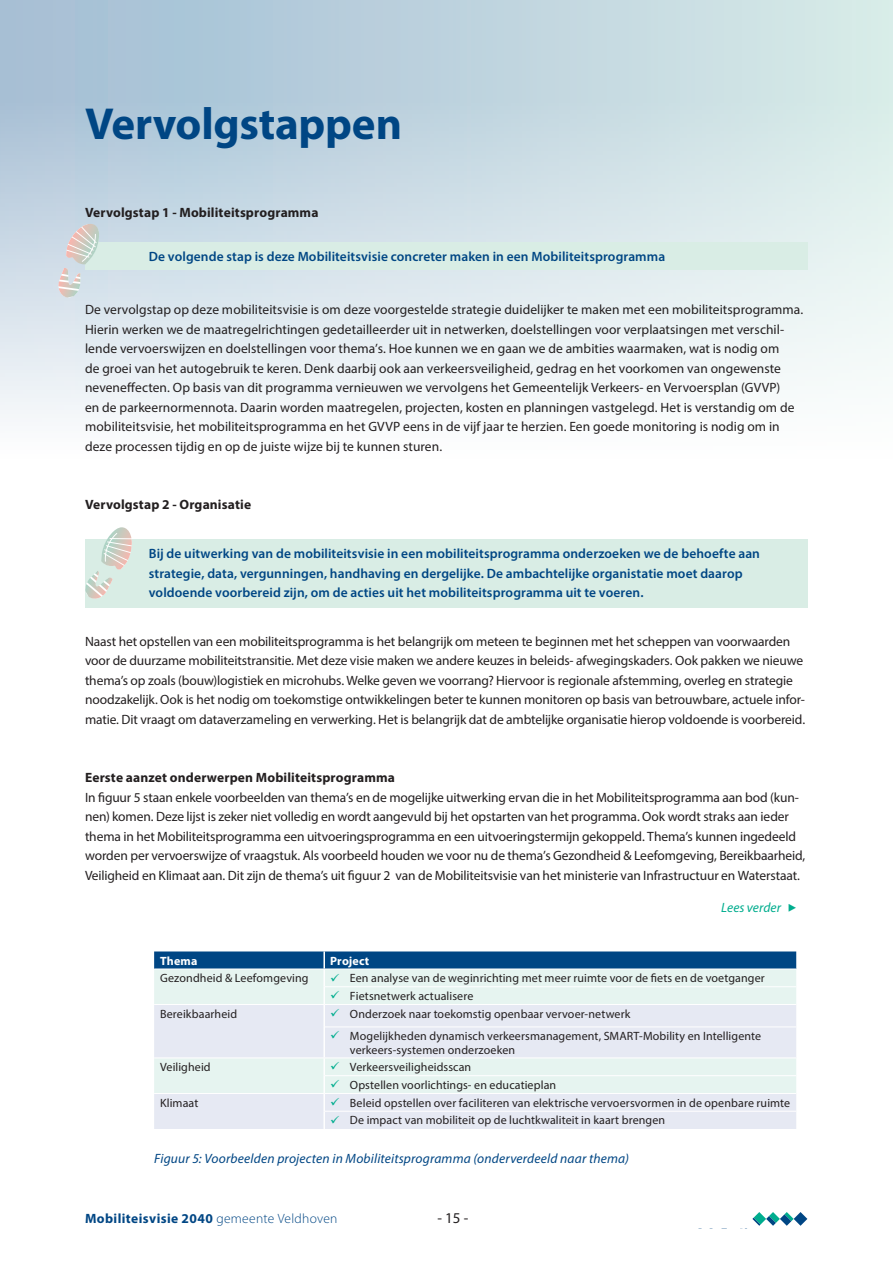
<style>
.page{position:relative;width:893px;height:1263px;background:#fff}
.page>*{position:absolute;margin:0;border:0;box-sizing:border-box;transform-origin:0 0}
.t1{font:700 45px "Myriad Pro";letter-spacing:-.005em;color:#004684}
.t2{font:15px "Myriad Pro";color:#231f20}
.t3{font:13.5px/19.5px "Myriad Pro";letter-spacing:-.005em;color:#231f20}
.t4{font:600 13.5px/19.5px "Myriad Pro";letter-spacing:.005em;color:#004684}
.t5{font:700 13.5px "Myriad Pro";letter-spacing:.01em;color:#231f20}
.t6{font:italic 13.5px "Myriad Pro";letter-spacing:.015em;color:#004684}
.t7{font:700 13.5px "Myriad Pro";letter-spacing:.03em;color:#004684}
.t8{font:italic 13.5px "Myriad Pro";letter-spacing:.005em;color:#00ad8e}
.t9{font:12px/13.5px "Myriad Pro";letter-spacing:.01em;color:#231f20}
.t10{font:700 12px "Myriad Pro";letter-spacing:.015em;color:#fff}
.s1{font-family:"Freight Sans Pro";font-style:normal}
.s2{font-weight:300}
</style>
<div class="page">
<svg style="left:752px;top:1212px;width:55px;height:14px"></svg>
<svg style="left:0;top:0;width:893px;height:418px"></svg>
<div style="left:85px;top:242px;width:722px;height:28px;background:#d9ede5"></div>
<div style="left:85px;top:540px;width:722px;height:68px;background:#d9ede5"></div>
<svg style="left:58px;top:224px;width:45px;height:77px"></svg>
<svg style="left:85px;top:527px;width:47px;height:72px"></svg>
<div style="left:154px;top:1016px;width:642px;height:41px;background:#e6e9f3"></div>
<hr style="left:323px;top:1005px;width:2px;height:22px;background:#fff">
<hr style="left:323px;top:1027px;width:2px;height:30px;background:#fff">
<hr style="left:350px;top:1026px;width:446px;height:1px;background:#fff">
<svg style="left:154px;top:951px;width:642px;height:65px"></svg>
<svg style="left:325px;top:1026px;width:25px;height:13px"></svg>
<svg style="left:154px;top:1057px;width:642px;height:72px"></svg>
<p class="t1" style="left:85px;top:94px;width:318px">Vervolgstappen</p>
<p class="t5" style="left:85px;top:203px;width:235px">Vervolgstap 1 - Mobiliteitsprogramma</p>
<p class="t4" style="left:149px;top:246px;width:518px">De volgende stap is deze Mobiliteitsvisie concreter maken in een Mobiliteitsprogramma</p>
<p class="t3" style="left:85px;top:300px;width:720px">De vervolgstap op deze mobiliteitsvisie is om deze voorgestelde strategie duidelijker te maken met een mobiliteitsprogramma.<br>Hierin werken we de maatregelrichtingen gedetailleerder uit in netwerken, doelstellingen voor verplaatsingen met verschil&shy;lende vervoerswijzen en doelstellingen voor thema’s. Hoe kunnen we en gaan we de ambities waarmaken, wat is nodig om<br>de groei van het autogebruik te keren. Denk daarbij ook aan verkeersveiligheid, gedrag en het voorkomen van ongewenste neveneffecten. Op basis van dit programma vernieuwen we vervolgens het Gemeentelijk Verkeers- en Vervoersplan (GVVP)<br>en de parkeernormennota. Daarin worden maatregelen, projecten, kosten en planningen vastgelegd. Het is verstandig om de mobiliteitsvisie, het mobiliteitsprogramma en het GVVP eens in de vijf jaar te herzien. Een goede monitoring is nodig om in deze processen tijdig en op de juiste wijze bij te kunnen sturen.</p>
<p class="t5" style="left:85px;top:496px;width:168px">Vervolgstap 2 - Organisatie</p>
<p class="t4" style="left:149px;top:544px;width:613px">Bij de uitwerking van de mobiliteitsvisie in een mobiliteitsprogramma onderzoeken we de behoefte aan strategie, data, vergunningen, handhaving en dergelijke. De ambachtelijke organistatie moet daarop voldoende voorbereid zijn, om de acties uit het mobiliteitsprogramma uit te voeren.</p>
<p class="t3" style="left:85px;top:631px;width:722px">Naast het opstellen van een mobiliteitsprogramma is het belangrijk om meteen te beginnen met het scheppen van voorwaarden voor de duurzame mobiliteitstransitie. Met deze visie maken we andere keuzes in beleids- afwegingskaders. Ook pakken we nieuwe thema’s op zoals (bouw)logistiek en microhubs. Welke geven we voorrang? Hiervoor is regionale afstemming, overleg en strategie noodzakelijk. Ook is het nodig om toekomstige ontwikkelingen beter te kunnen monitoren op basis van betrouwbare, actuele infor&shy;matie. Dit vraagt om dataverzameling en verwerking. Het is belangrijk dat de ambtelijke organisatie hierop voldoende is voorbereid.</p>
<p class="t5" style="left:85px;top:769px;width:311px">Eerste aanzet onderwerpen Mobiliteitsprogramma</p>
<p class="t3" style="left:85px;top:787px;width:722px">In figuur 5 staan enkele voorbeelden van thema’s en de mogelijke uitwerking ervan die in het Mobiliteitsprogramma aan bod (kun&shy;nen) komen. Deze lijst is zeker niet volledig en wordt aangevuld bij het opstarten van het programma. Ook wordt straks aan ieder thema in het Mobiliteitsprogramma een uitvoeringsprogramma en een uitvoeringstermijn gekoppeld. Thema’s kunnen ingedeeld worden per vervoerswijze of vraagstuk. Als voorbeeld houden we voor nu de thema’s Gezondheid &amp; Leefomgeving, Bereikbaarheid, Veiligheid en Klimaat aan. Dit zijn de thema’s uit figuur 2 van de Mobiliteitsvisie van het ministerie van Infrastructuur en Waterstaat.</p>
<p class="t8" style="left:721px;top:899px;width:77px">Lees verder <span class="s1">F</span></p>
<p class="t10" style="left:160px;top:953px;width:39px">Thema</p>
<p class="t10" style="left:330px;top:953px;width:41px">Project</p>
<p class="t9" style="left:160px;top:971px;width:150px">Gezondheid &amp; Leefomgeving</p>
<p class="t9" style="left:350px;top:971px;width:416px">Een analyse van de weginrichting met meer ruimte voor de fiets en de voetganger</p>
<p class="t9" style="left:350px;top:989px;width:125px">Fietsnetwerk actualisere</p>
<p class="t9" style="left:160px;top:1007px;width:79px">Bereikbaarheid</p>
<p class="t9" style="left:350px;top:1007px;width:282px">Onderzoek naar toekomstig openbaar vervoer-netwerk</p>
<p class="t9" style="left:350px;top:1029px;width:413px">Mogelijkheden dynamisch verkeersmanagement, SMART-Mobility en Intelligente verkeers-systemen onderzoeken</p>
<p class="t9" style="left:160px;top:1060px;width:52px">Veiligheid</p>
<p class="t9" style="left:350px;top:1060px;width:123px">Verkeersveiligheidsscan</p>
<p class="t9" style="left:350px;top:1078px;width:208px">Opstellen voorlichtings- en educatieplan</p>
<p class="t9" style="left:160px;top:1096px;width:40px">Klimaat</p>
<p class="t9" style="left:350px;top:1096px;width:442px">Beleid opstellen over faciliteren van elektrische vervoersvormen in de openbare ruimte</p>
<p class="t9" style="left:350px;top:1113px;width:317px">De impact van mobiliteit op de luchtkwaliteit in kaart brengen</p>
<p class="t6" style="left:154px;top:1150px;width:476px">Figuur 5: Voorbeelden projecten in Mobiliteitsprogramma (onderverdeeld naar thema)</p>
<p class="t7" style="left:85px;top:1210px;width:254px">Mobiliteisvisie 2040 <span class="s2">gemeente Veldhoven</span></p>
<p class="t2" style="left:437px;top:1209px;width:32px">- 15 -</p>
</div>
